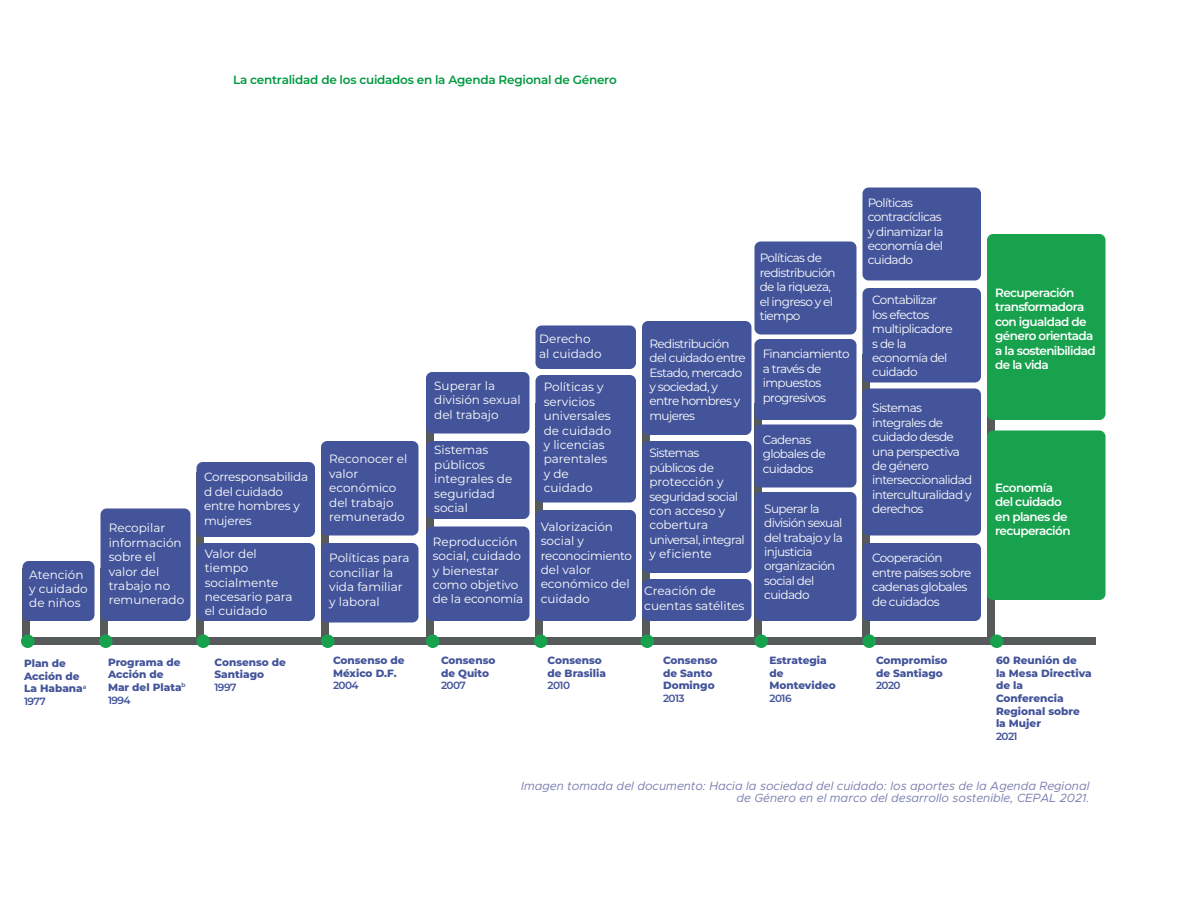
<style>
.page{position:relative;width:1188px;height:918px;background:#fff}
.page>*{position:absolute;margin:0;border:0;box-sizing:border-box;transform-origin:0 0}
.t1{font:12px/14.4px "Montserrat";letter-spacing:-.035em;color:#fff}
.t2{font:12px/14.4px "Montserrat";color:#fff}
.t3{font:italic 12px/12px "Metropolis";color:#777eb0;text-align:right}
.t4{font:600 12px/14.4px "Montserrat";letter-spacing:-.05em;color:#fff}
.t5{font:600 12px "Montserrat";letter-spacing:-.02em;color:#00993f}
.t6{font:800 10.5px/12.6px "Montserrat";color:#43549a}
.t7{font:600 10.5px "Montserrat";letter-spacing:-.055em;color:#43549a}
.s1{font-weight:600}
</style>
<div class="page">
<div style="left:22px;top:568px;width:8px;height:71px;background:#575a5b"></div>
<div style="left:100px;top:568px;width:8px;height:71px;background:#575a5b"></div>
<div style="left:196px;top:472px;width:8px;height:167px;background:#575a5b"></div>
<div style="left:321px;top:476px;width:7px;height:166px;background:#575a5b"></div>
<div style="left:426px;top:404px;width:8px;height:238px;background:#575a5b"></div>
<div style="left:536px;top:404px;width:7px;height:238px;background:#575a5b"></div>
<div style="left:642px;top:404px;width:8px;height:238px;background:#575a5b"></div>
<div style="left:754px;top:404px;width:8px;height:238px;background:#575a5b"></div>
<div style="left:862px;top:354px;width:8px;height:290px;background:#575a5b"></div>
<div style="left:987px;top:351px;width:7px;height:289px;background:#575a5b"></div>
<div style="left:23px;top:561px;width:72px;height:60px;background:#43549a;border-radius:6px"></div>
<div style="left:101px;top:508px;width:90px;height:113px;background:#43549a;border-radius:6px"></div>
<div style="left:197px;top:543px;width:118px;height:78px;background:#43549a;border-radius:6px"></div>
<div style="left:197px;top:462px;width:118px;height:75px;background:#43549a;border-radius:6px"></div>
<div style="left:321px;top:441px;width:98px;height:95px;background:#43549a;border-radius:6px"></div>
<div style="left:321px;top:543px;width:98px;height:79px;background:#43549a;border-radius:6px"></div>
<div style="left:426px;top:526px;width:104px;height:95px;background:#43549a;border-radius:6px"></div>
<div style="left:536px;top:510px;width:100px;height:111px;background:#43549a;border-radius:6px"></div>
<div style="left:536px;top:375px;width:100px;height:127px;background:#43549a;border-radius:6px"></div>
<div style="left:536px;top:326px;width:100px;height:43px;background:#43549a;border-radius:6px"></div>
<div style="left:642px;top:321px;width:110px;height:114px;background:#43549a;border-radius:6px"></div>
<div style="left:755px;top:242px;width:102px;height:92px;background:#43549a;border-radius:6px"></div>
<div style="left:863px;top:188px;width:118px;height:92px;background:#43549a;border-radius:6px"></div>
<div style="left:987px;top:234px;width:119px;height:186px;background:#18a24d;border-radius:6px"></div>
<div style="left:987px;top:430px;width:119px;height:170px;background:#18a24d;border-radius:6px"></div>
<div style="left:863px;top:288px;width:118px;height:94px;background:#43549a;border-radius:6px"></div>
<div style="left:863px;top:388px;width:118px;height:148px;background:#43549a;border-radius:6px"></div>
<div style="left:863px;top:543px;width:118px;height:78px;background:#43549a;border-radius:6px"></div>
<div style="left:755px;top:339px;width:102px;height:81px;background:#43549a;border-radius:6px"></div>
<div style="left:755px;top:424px;width:102px;height:64px;background:#43549a;border-radius:6px"></div>
<div style="left:755px;top:492px;width:102px;height:129px;background:#43549a;border-radius:6px"></div>
<div style="left:642px;top:441px;width:110px;height:132px;background:#43549a;border-radius:6px"></div>
<div style="left:642px;top:579px;width:110px;height:42px;background:#43549a;border-radius:6px"></div>
<div style="left:426px;top:441px;width:104px;height:78px;background:#43549a;border-radius:6px"></div>
<div style="left:426px;top:372px;width:104px;height:62px;background:#43549a;border-radius:6px"></div>
<div style="left:26px;top:638px;width:1070px;height:7px;background:#575a5b"></div>
<div style="left:21px;top:634px;width:13px;height:14px;background:#18a24d;border-radius:50%"></div>
<div style="left:99px;top:634px;width:13px;height:14px;background:#18a24d;border-radius:50%"></div>
<div style="left:196px;top:634px;width:14px;height:14px;background:#18a24d;border-radius:50%"></div>
<div style="left:321px;top:634px;width:13px;height:14px;background:#18a24d;border-radius:50%"></div>
<div style="left:426px;top:634px;width:14px;height:14px;background:#18a24d;border-radius:50%"></div>
<div style="left:534px;top:634px;width:14px;height:14px;background:#18a24d;border-radius:50%"></div>
<div style="left:640px;top:634px;width:14px;height:14px;background:#18a24d;border-radius:50%"></div>
<div style="left:754px;top:634px;width:14px;height:14px;background:#18a24d;border-radius:50%"></div>
<div style="left:862px;top:634px;width:14px;height:14px;background:#18a24d;border-radius:50%"></div>
<div style="left:990px;top:634px;width:14px;height:14px;background:#18a24d;border-radius:50%"></div>
<p class="t5" style="left:233px;top:71px;width:385px">La centralidad de los cuidados en la Agenda Regional de Género</p>
<p class="t2" style="left:29px;top:567px;width:60px">Atención y cuidado de niños</p>
<p class="t2" style="left:109px;top:521px;width:77px">Recopilar información sobre el valor del trabajo no remunerado</p>
<p class="t2" style="left:329px;top:452px;width:80px">Reconocer el valor económico del trabajo remunerado</p>
<p class="t1" style="left:204px;top:470px;width:106px">Corresponsabilida d del cuidado entre hombres y mujeres</p>
<p class="t2" style="left:205px;top:546px;width:89px">Valor del tiempo socialmente necesario para el cuidado</p>
<p class="t2" style="left:329px;top:551px;width:82px">Políticas para conciliar la vida familiar y laboral</p>
<p class="t6" style="left:24px;top:657px;width:64px">Plan de<br>Acción de<br>La Habana<sup>a<br></sup><span class="s1">1977</span></p>
<p class="t6" style="left:108px;top:655px;width:79px">Programa de<br>Acción de<br>Mar del Plata<sup>b<br></sup><span class="s1">1994</span></p>
<p class="t6" style="left:214px;top:655px;width:73px">Consenso de<br>Santiago</p>
<p class="t7" style="left:214px;top:680px;width:23px">1997</p>
<p class="t6" style="left:333px;top:654px;width:73px">Consenso de<br>México D.F.</p>
<p class="t7" style="left:333px;top:678px;width:27px">2004</p>
<p class="t2" style="left:434px;top:378px;width:88px">Superar la división sexual del trabajo</p>
<p class="t2" style="left:434px;top:443px;width:80px">Sistemas públicos integrales de seguridad social</p>
<p class="t2" style="left:433px;top:534px;width:92px">Reproducción social, cuidado y bienestar como objetivo de la economía</p>
<p class="t2" style="left:539px;top:332px;width:64px">Derecho al cuidado</p>
<p class="t2" style="left:544px;top:380px;width:69px">Políticas y servicios universales de cuidado y licencias parentales y de cuidado</p>
<p class="t2" style="left:541px;top:519px;width:93px">Valorización social y reconocimiento del valor económico del cuidado</p>
<p class="t1" style="left:650px;top:336px;width:98px">Redistribución del cuidado entre<br>Estado, mercado y sociedad, y entre hombres y mujeres</p>
<p class="t1" style="left:650px;top:446px;width:97px">Sistemas públicos de protección y seguridad social con acceso y cobertura universal, integral y eficiente</p>
<p class="t2" style="left:644px;top:584px;width:102px">Creación de cuentas satélites</p>
<p class="t1" style="left:760px;top:251px;width:77px">Políticas de redistribución de la riqueza, el ingreso y el tiempo</p>
<p class="t1" style="left:763px;top:347px;width:88px">Financiamiento a través de impuestos progresivos</p>
<p class="t1" style="left:763px;top:432px;width:65px">Cadenas globales de cuidados</p>
<p class="t1" style="left:764px;top:501px;width:80px">Superar la división sexual del trabajo y la injusticia organización social del cuidado</p>
<p class="t6" style="left:441px;top:654px;width:56px">Consenso de Quito</p>
<p class="t7" style="left:441px;top:678px;width:26px">2007</p>
<p class="t6" style="left:548px;top:654px;width:60px">Consenso de Brasilia</p>
<p class="t7" style="left:548px;top:678px;width:24px">2010</p>
<p class="t6" style="left:663px;top:654px;width:56px">Consenso de Santo<br>Domingo</p>
<p class="t7" style="left:663px;top:691px;width:23px">2013</p>
<p class="t6" style="left:770px;top:654px;width:68px">Estrategia de<br>Montevideo</p>
<p class="t7" style="left:770px;top:691px;width:24px">2016</p>
<p class="t1" style="left:868px;top:195px;width:77px">Políticas contracíclicas y dinamizar la economía del cuidado</p>
<p class="t1" style="left:872px;top:293px;width:82px">Contabilizar los efectos multiplicadore s de la economía del cuidado</p>
<p class="t1" style="left:872px;top:401px;width:102px">Sistemas integrales de cuidado desde una perspectiva de género interseccionalidad interculturalidad y derechos</p>
<p class="t1" style="left:872px;top:551px;width:101px">Cooperación entre países sobre cadenas globales de cuidados</p>
<p class="t6" style="left:876px;top:654px;width:73px">Compromiso de Santiago</p>
<p class="t7" style="left:876px;top:678px;width:26px">2020</p>
<p class="t4" style="left:995px;top:285px;width:102px">Recuperación transformadora con igualdad de género orientada a la sostenibilidad de la vida</p>
<p class="t4" style="left:995px;top:480px;width:77px">Economía del cuidado en planes de recuperación</p>
<p class="t6" style="left:996px;top:654px;width:97px">60 Reunión de<br>la Mesa Directiva de la<br>Conferencia<br>Regional sobre la Mujer</p>
<p class="t7" style="left:996px;top:729px;width:23px">2021</p>
<p class="t3" style="left:521px;top:780px;width:570px">Imagen tomada del documento: Hacia la sociedad del cuidado: los aportes de la Agenda Regional de Género en el marco del desarrollo sostenible, CEPAL 2021.</p>
</div>
